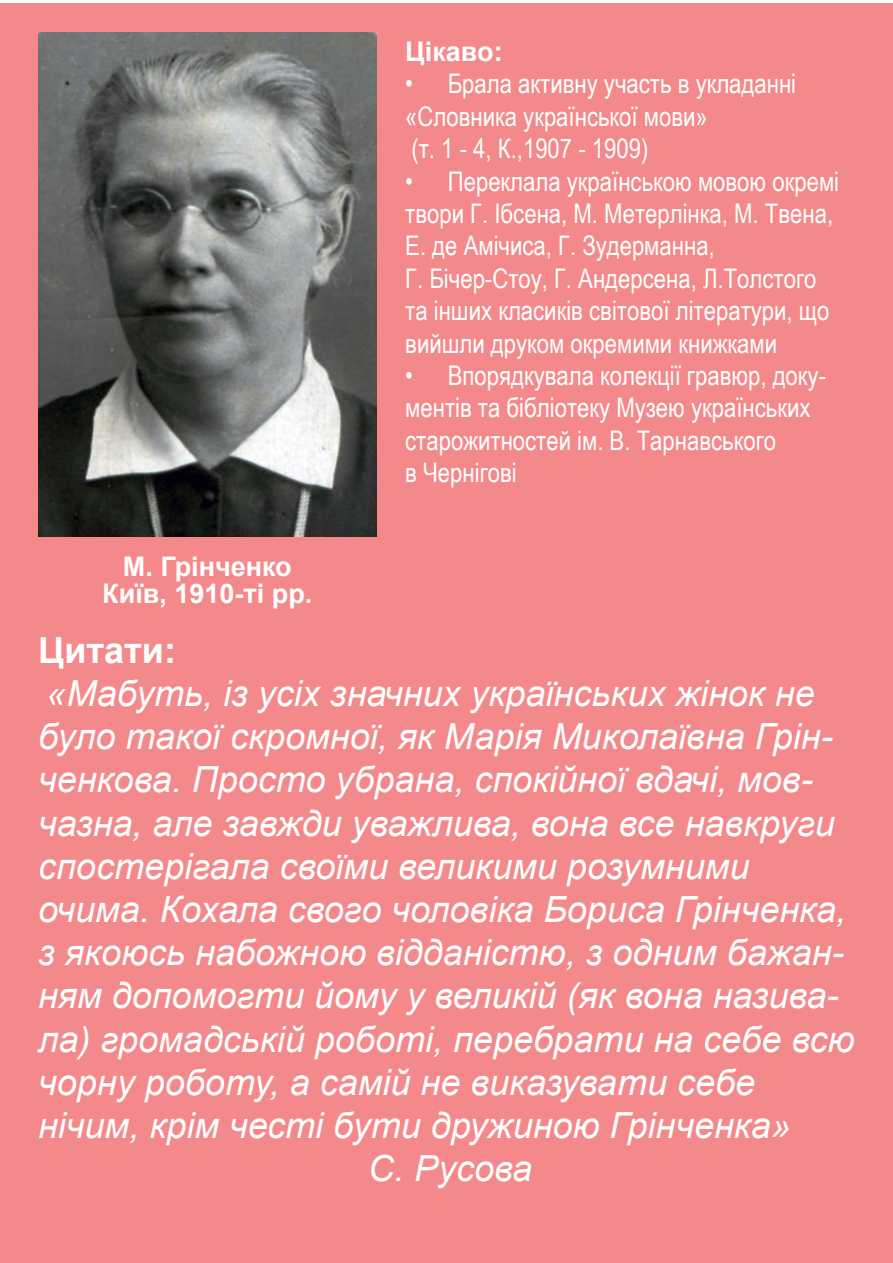
<style>
.page{position:relative;width:893px;height:1263px;background:#fff}
.page>*{position:absolute;margin:0;border:0;box-sizing:border-box;transform-origin:0 0}
.t1{font:italic 36px "Arial";color:#fff}
.t2{font:700 36px "Arial";color:#fff}
.t3{font:27px/32.4px "Arial Narrow";color:#fff}
.t4{font:700 27px/27px "Arial";color:#fff;text-align:center}
</style>
<div class="page">
<div style="left:0;top:3px;width:893px;height:1260px;background:#f3898b"></div>
<img style="left:38px;top:33px;width:338px;height:504px">
<p class="t4" style="left:102px;top:553px;width:212px">М. Грінченко<br>Київ, 1910-ті рр.</p>
<p class="t4" style="left:405px;top:38px;width:99px">Цікаво:</p>
<p class="t3" style="left:405px;top:67px;width:392px">• Брала активну участь в укладанні «Словника української мови»<br>(т. 1 - 4, К.,1907 - 1909)</p>
<p class="t3" style="left:405px;top:164px;width:435px">• Переклала українською мовою окремі твори Г. Ібсена, М. Метерлінка, М. Твена, Е. де Амічиса, Г. Зудерманна,<br>Г. Бічер-Стоу, Г. Андерсена, Л.Толстого та інших класиків світової літератури, що вийшли друком окремими книжками</p>
<p class="t3" style="left:405px;top:358px;width:422px">• Впорядкувала колекції гравюр, доку&shy;ментів та бібліотеку Музею українських старожитностей ім. В. Тарнавського<br>в Чернігові</p>
<p class="t2" style="left:38px;top:625px;width:139px">Цитати:</p>
<p class="t1" style="left:46px;top:670px;width:770px">«Мабуть, із усіх значних українських жінок не</p>
<p class="t1" style="left:38px;top:713px;width:796px">було такої скромної, як Марія Миколаївна Грін-</p>
<p class="t1" style="left:38px;top:756px;width:776px">ченкова. Просто убрана, спокійної вдачі, мов-</p>
<p class="t1" style="left:38px;top:800px;width:798px">чазна, але завжди уважлива, вона все навкруги</p>
<p class="t1" style="left:38px;top:843px;width:713px">спостерігала своїми великими розумними</p>
<p class="t1" style="left:38px;top:886px;width:809px">очима. Кохала свого чоловіка Бориса Грінченка,</p>
<p class="t1" style="left:38px;top:929px;width:807px">з якоюсь набожною відданістю, з одним бажан-</p>
<p class="t1" style="left:38px;top:972px;width:802px">ням допомогти йому у великій (як вона назива-</p>
<p class="t1" style="left:38px;top:1016px;width:818px">ла) громадській роботі, перебрати на себе всю</p>
<p class="t1" style="left:38px;top:1059px;width:719px">чорну роботу, а самій не виказувати себе</p>
<p class="t1" style="left:38px;top:1102px;width:754px">нічим, крім честі бути дружиною Грінченка»</p>
<p class="t1" style="left:368px;top:1145px;width:166px">С. Русова</p>
</div>
